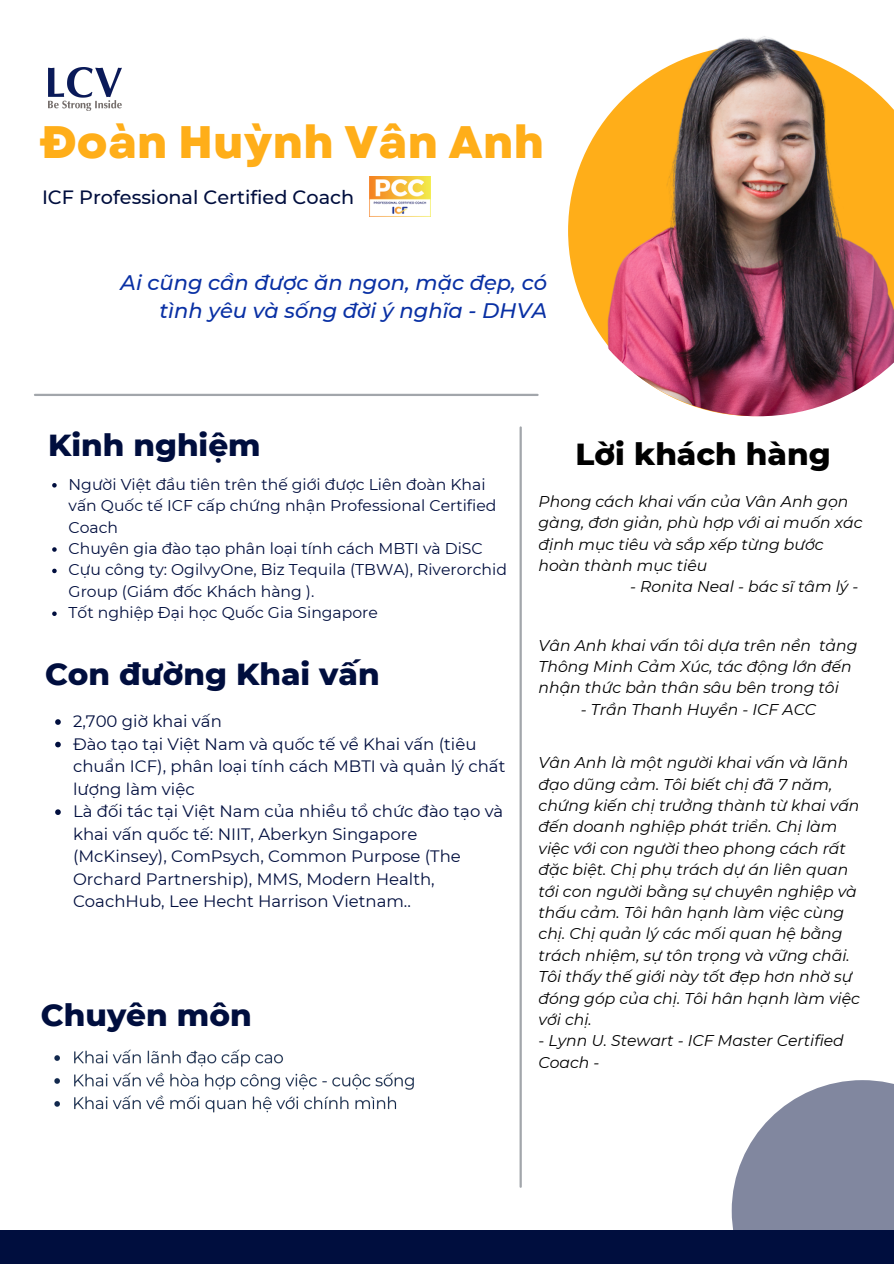
<style>
.page{position:relative;width:894px;height:1264px;background:#fff}
.page>*{position:absolute;margin:0;border:0;box-sizing:border-box;transform-origin:0 0}
.t1{font:800 45.45px "Garet";color:#ffae19}
.t2{font:800 31.05px "Montserrat";color:#000e3e}
.t3{font:800 31.05px "Montserrat";color:#000}
.t4{font:italic 500 21px/28.2px "Montserrat";color:#0930a4;text-align:right}
.t5{font:500 19.2px "Montserrat";color:#000e3e}
.t6{font:16.5px/22.5px "Montserrat";color:#000e3e}
.t7{font:italic 15.6px/21.5px "Montserrat";color:#000}
.t8{font:15.6px/21.5px "Montserrat";color:#000e3e}
.s1{font-style:normal}
</style>
<div class="page">
<svg style="left:731px;top:1080px;width:162px;height:149px"></svg>
<div style="left:0;top:1229px;width:893px;height:34px;background:#000e3e"></div>
<img style="left:369px;top:176px;width:61px;height:41px">
<hr style="left:35px;top:394px;width:502px;height:2px;background:#a2a6ab">
<hr style="left:519px;top:427px;width:2px;height:759px;background:#a2a6ab">
<img style="left:48px;top:68px;width:73px;height:43px">
<img style="left:568px;top:36px;width:325px;height:380px">
<svg style="left:52px;top:483px;width:5px;height:4px"></svg>
<svg style="left:52px;top:547px;width:5px;height:4px"></svg>
<svg style="left:52px;top:568px;width:5px;height:5px"></svg>
<svg style="left:52px;top:611px;width:5px;height:5px"></svg>
<svg style="left:55px;top:719px;width:6px;height:5px"></svg>
<svg style="left:55px;top:741px;width:6px;height:6px"></svg>
<svg style="left:55px;top:809px;width:6px;height:6px"></svg>
<img style="left:54px;top:1049px;width:360px;height:64px">
<p class="t1" style="left:40px;top:110px;width:506px">Đoàn Huỳnh Vân Anh</p>
<p class="t5" style="left:42px;top:185px;width:313px">ICF Professional Certified Coach</p>
<p class="t4" style="left:121px;top:269px;width:428px">Ai cũng cần được ăn ngon, mặc đẹp, có tình yêu và sống đời ý nghĩa - DHVA</p>
<p class="t2" style="left:48px;top:426px;width:214px">Kinh nghiệm</p>
<p class="t3" style="left:575px;top:434px;width:256px">Lời khách hàng</p>
<p class="t8" style="left:69px;top:473px;width:429px">Người Việt đầu tiên trên thế giới được Liên đoàn Khai vấn Quốc tế ICF cấp chứng nhận Professional Certified<br>Coach</p>
<p class="t8" style="left:69px;top:537px;width:415px">Chuyên gia đào tạo phân loại tính cách MBTI và DiSC</p>
<p class="t8" style="left:69px;top:559px;width:440px">Cựu công ty: OgilvyOne, Biz Tequila (TBWA), Riverorchid<br>Group (Giám đốc Khách hàng ).</p>
<p class="t8" style="left:69px;top:602px;width:311px">Tốt nghiệp Đại học Quốc Gia Singapore</p>
<p class="t2" style="left:45px;top:655px;width:336px">Con đường Khai vấn</p>
<p class="t6" style="left:73px;top:710px;width:150px">2,700 giờ khai vấn</p>
<p class="t6" style="left:73px;top:732px;width:433px">Đào tạo tại Việt Nam và quốc tế về Khai vấn (tiêu chuẩn ICF), phân loại tính cách MBTI và quản lý chất lượng làm việc</p>
<p class="t6" style="left:73px;top:800px;width:431px">Là đối tác tại Việt Nam của nhiều tổ chức đào tạo và khai vấn quốc tế: NIIT, Aberkyn Singapore (McKinsey), ComPsych, Common Purpose (The Orchard Partnership), MMS, Modern Health, CoachHub, Lee Hecht Harrison Vietnam..</p>
<p class="t2" style="left:41px;top:995px;width:212px">Chuyên môn</p>
<p class="t7" style="left:538px;top:490px;width:325px">Phong cách khai vấn của Vân Anh gọn gàng, đơn giản, phù hợp với ai muốn xác định mục tiêu và sắp xếp từng bước hoàn thành mục tiêu</p>
<p class="t7" style="left:630px;top:576px;width:230px">- Ronita Neal - bác sĩ tâm lý -</p>
<p class="t7" style="left:538px;top:634px;width:320px">Vân Anh khai vấn tôi dựa trên nền tảng<br>Thông Minh Cảm Xúc, tác động lớn đến nhận thức bản thân sâu bên trong tôi</p>
<p class="t7" style="left:580px;top:698px;width:237px">- Trần Thanh Huyền - ICF ACC</p>
<p class="t7" style="left:538px;top:751px;width:323px">Vân Anh là một người khai vấn và lãnh đạo dũng cảm. Tôi biết chị đã 7 năm, chứng kiến chị trưởng thành từ khai vấn đến doanh nghiệp phát triển. Chị làm việc với con người theo phong cách rất đặc biệt. Chị phụ trách dự án liên quan tới con người bằng sự chuyên nghiệp và thấu cảm. Tôi hân hạnh làm việc cùng chị. Chị quản lý các mối quan hệ bằng trách nhiệm, sự tôn trọng và vững chãi.<br>Tôi thấy thế giới này tốt đẹp hơn nhờ sự đóng góp của chị. Tôi hân hạnh làm việc với chị.</p>
<p class="t7" style="left:538px;top:1030px;width:307px"><span class="s1">-</span> Lynn U. Stewart - ICF Master Certified<br>Coach -</p>
</div>
